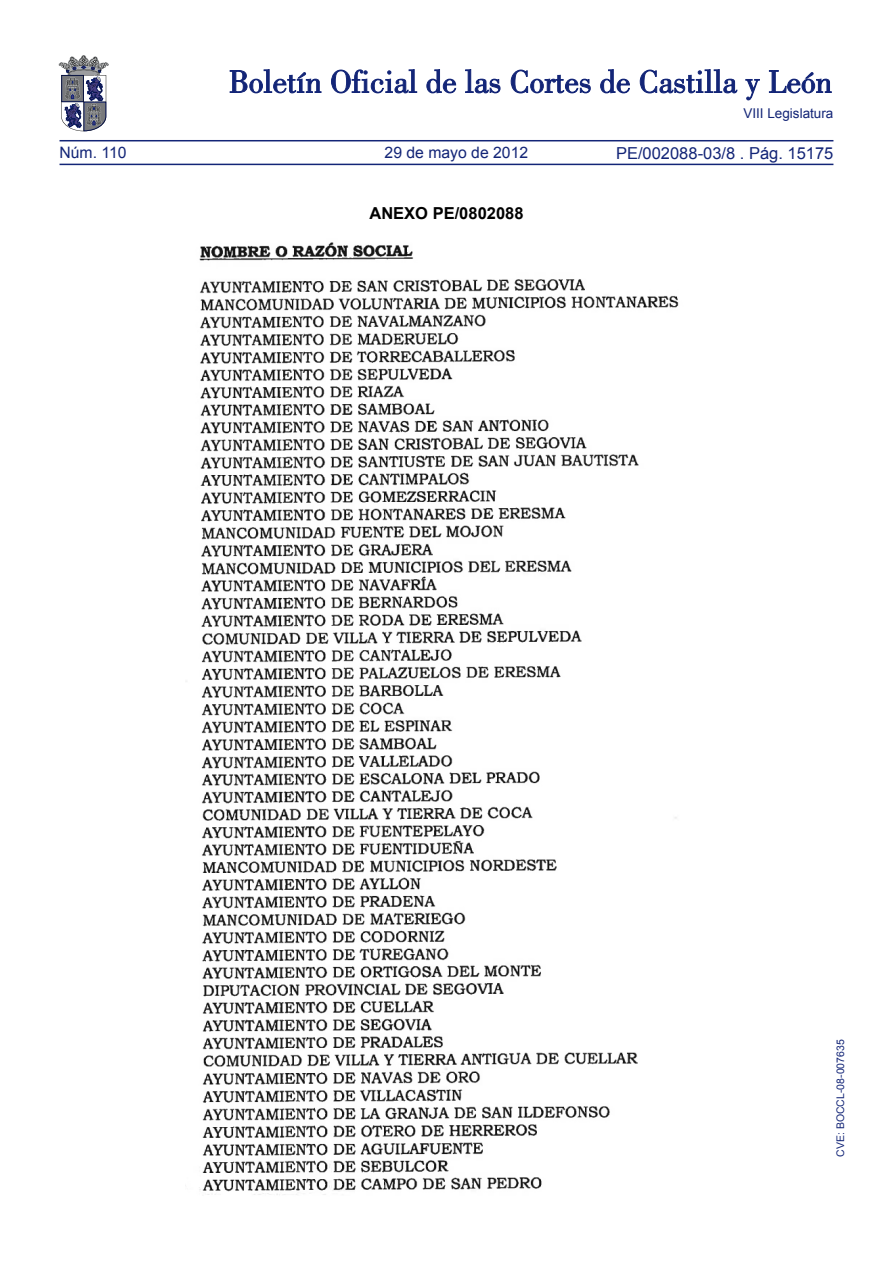
<style>
.page{position:relative;width:893px;height:1263px;background:#fff}
.page>*{position:absolute;margin:0;border:0;box-sizing:border-box;transform-origin:0 0}
.t1{font:16.5px "Arial";color:#132577}
.t2{font:700 16.5px "Arial";color:#000}
.t3{font:15.75px "Arial";color:#132577}
.t4{font:13.5px "Arial";color:#132577}
.t5{font:10.5px "Arial";color:#132577}
</style>
<div class="page">
<hr style="left:60px;top:164px;width:773px;height:1px;background:#132577">
<hr style="left:60px;top:140px;width:773px;height:1px;background:#132577">
<svg style="left:230px;top:69px;width:91px;height:24px"></svg>
<svg style="left:331px;top:69px;width:86px;height:24px"></svg>
<svg style="left:426px;top:69px;width:30px;height:24px"></svg>
<svg style="left:465px;top:69px;width:35px;height:24px"></svg>
<svg style="left:511px;top:70px;width:80px;height:23px"></svg>
<svg style="left:600px;top:69px;width:30px;height:24px"></svg>
<svg style="left:640px;top:69px;width:97px;height:24px"></svg>
<svg style="left:745px;top:79px;width:15px;height:21px"></svg>
<svg style="left:769px;top:70px;width:62px;height:23px"></svg>
<svg style="left:59px;top:55px;width:49px;height:76px"></svg>
<img style="left:186px;top:242px;width:493px;height:953px">
<p class="t3" style="left:60px;top:142px;width:69px">Núm. 110</p>
<p class="t3" style="left:385px;top:142px;width:145px">29 de mayo de 2012</p>
<p class="t2" style="left:369px;top:202px;width:156px">ANEXO PE/0802088</p>
<p class="t4" style="left:743px;top:105px;width:92px">VIII Legislatura</p>
<p class="t1" style="left:616px;top:142px;width:219px">PE/002088-03/8 . Pág. 15175</p>
<p class="t5" style="left:834px;top:1157px;width:119px;rotate:-90deg">CVE: BOCCL-08-007635</p>
</div>
